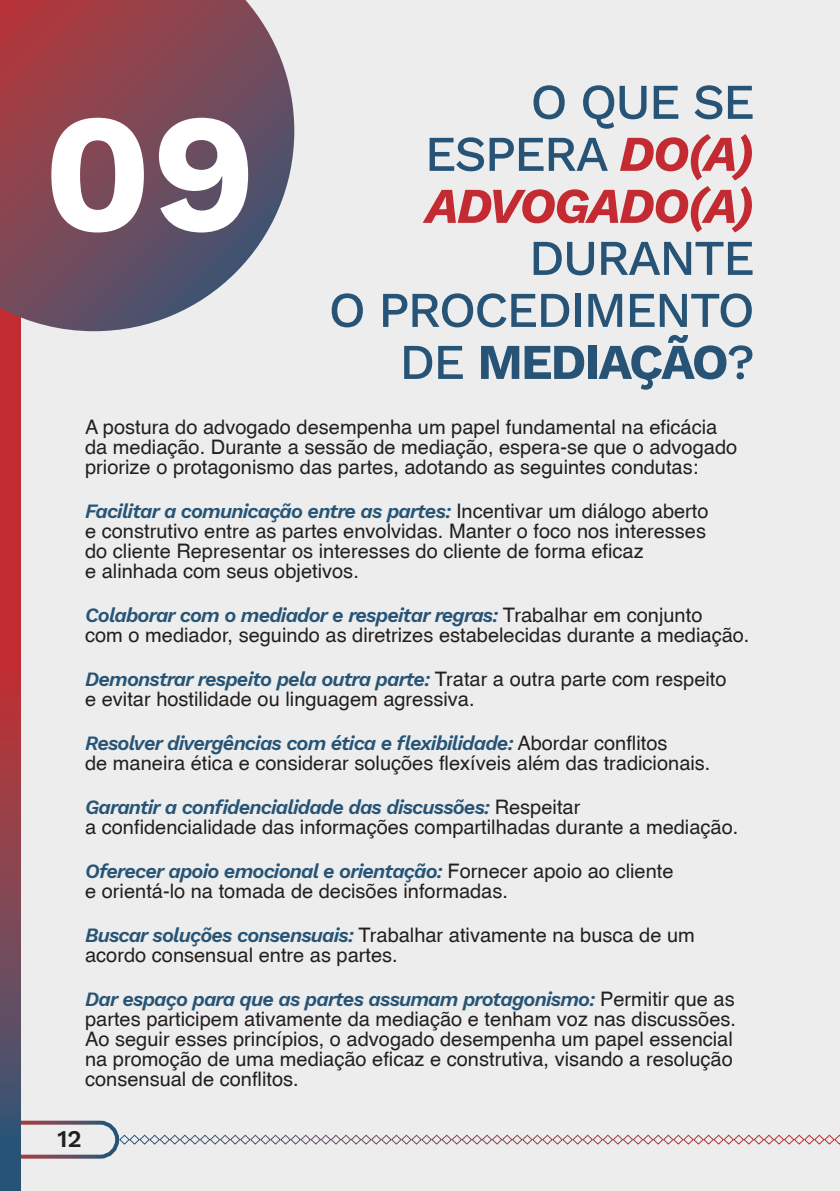
<style>
.page{position:relative;width:840px;height:1191px;background:#fff}
.page>*{position:absolute;margin:0;border:0;box-sizing:border-box;transform-origin:0 0}
.t1{font:700 168.8px "Work Sans";color:#fff}
.t2{font:500 50px/52px "Work Sans";letter-spacing:-.04em;color:#275476;text-align:right}
.t3{font:italic 700 50px/52px "Work Sans";letter-spacing:-.04em;color:#c32a31}
.t4{font:600 24px "Work Sans";color:#231f20}
.t5{font:20px/20px "Helvetica";color:#231f20}
.s1{font-weight:500;font-style:normal;color:#275476}
.s2{font-weight:700}
.s3{font-family:"Work Sans";font-weight:600;font-style:italic;color:#275476}
</style>
<div class="page">
<div style="left:0;top:0;width:839px;height:1191px;background:#ecedec"></div>
<svg style="left:0;top:331px;width:20px;height:860px;background:#983a46"></svg>
<svg style="left:0;top:1120px;width:839px;height:38px"></svg>
<svg style="left:0;top:0;width:294px;height:331px;background:#845967"></svg>
<p class="t1" style="left:43px;top:45px;width:214px">09</p>
<p class="t2" style="left:530px;top:74px;width:226px">O QUE SE</p>
<p class="t3" style="left:424px;top:125px;width:331px"><span class="s1">ESPERA</span> DO(A)<br>ADVOGADO(A)</p>
<p class="t2" style="left:328px;top:230px;width:427px">DURANTE<br>O PROCEDIMENTO<br>DE <span class="s2">MEDIAÇÃO</span>?</p>
<p class="t5" style="left:85px;top:416px;width:653px">A postura do advogado desempenha um papel fundamental na eficácia da mediação. Durante a sessão de mediação, espera-se que o advogado priorize o protagonismo das partes, adotando as seguintes condutas:</p>
<p class="t5" style="left:85px;top:500px;width:624px"><span class="s3">Facilitar a comunicação entre as partes:</span> Incentivar um diálogo aberto e construtivo entre as partes envolvidas. Manter o foco nos interesses do cliente Representar os interesses do cliente de forma eficaz<br>e alinhada com seus objetivos.</p>
<p class="t5" style="left:85px;top:604px;width:665px"><span class="s3">Colaborar com o mediador e respeitar regras:</span> Trabalhar em conjunto<br>com o mediador, seguindo as diretrizes estabelecidas durante a mediação.</p>
<p class="t5" style="left:85px;top:668px;width:642px"><span class="s3">Demonstrar respeito pela outra parte:</span> Tratar a outra parte com respeito e evitar hostilidade ou linguagem agressiva.</p>
<p class="t5" style="left:85px;top:732px;width:626px"><span class="s3">Resolver divergências com ética e flexibilidade:</span> Abordar conflitos<br>de maneira ética e considerar soluções flexíveis além das tradicionais.</p>
<p class="t5" style="left:85px;top:796px;width:654px"><span class="s3">Garantir a confidencialidade das discussões:</span> Respeitar<br>a confidencialidade das informações compartilhadas durante a mediação.</p>
<p class="t5" style="left:85px;top:860px;width:589px"><span class="s3">Oferecer apoio emocional e orientação:</span> Fornecer apoio ao cliente e orientá-lo na tomada de decisões informadas.</p>
<p class="t5" style="left:85px;top:924px;width:611px"><span class="s3">Buscar soluções consensuais:</span> Trabalhar ativamente na busca de um acordo consensual entre as partes.</p>
<p class="t5" style="left:85px;top:988px;width:652px"><span class="s3">Dar espaço para que as partes assumam protagonismo:</span> Permitir que as partes participem ativamente da mediação e tenham voz nas discussões.</p>
<p class="t5" style="left:85px;top:1028px;width:648px;text-align:justify">Ao seguir esses princípios, o advogado desempenha um papel essencial na promoção de uma mediação eficaz e construtiva, visando a resolução consensual de conflitos.</p>
<p class="t4" style="left:58px;top:1120px;width:26px">12</p>
</div>
